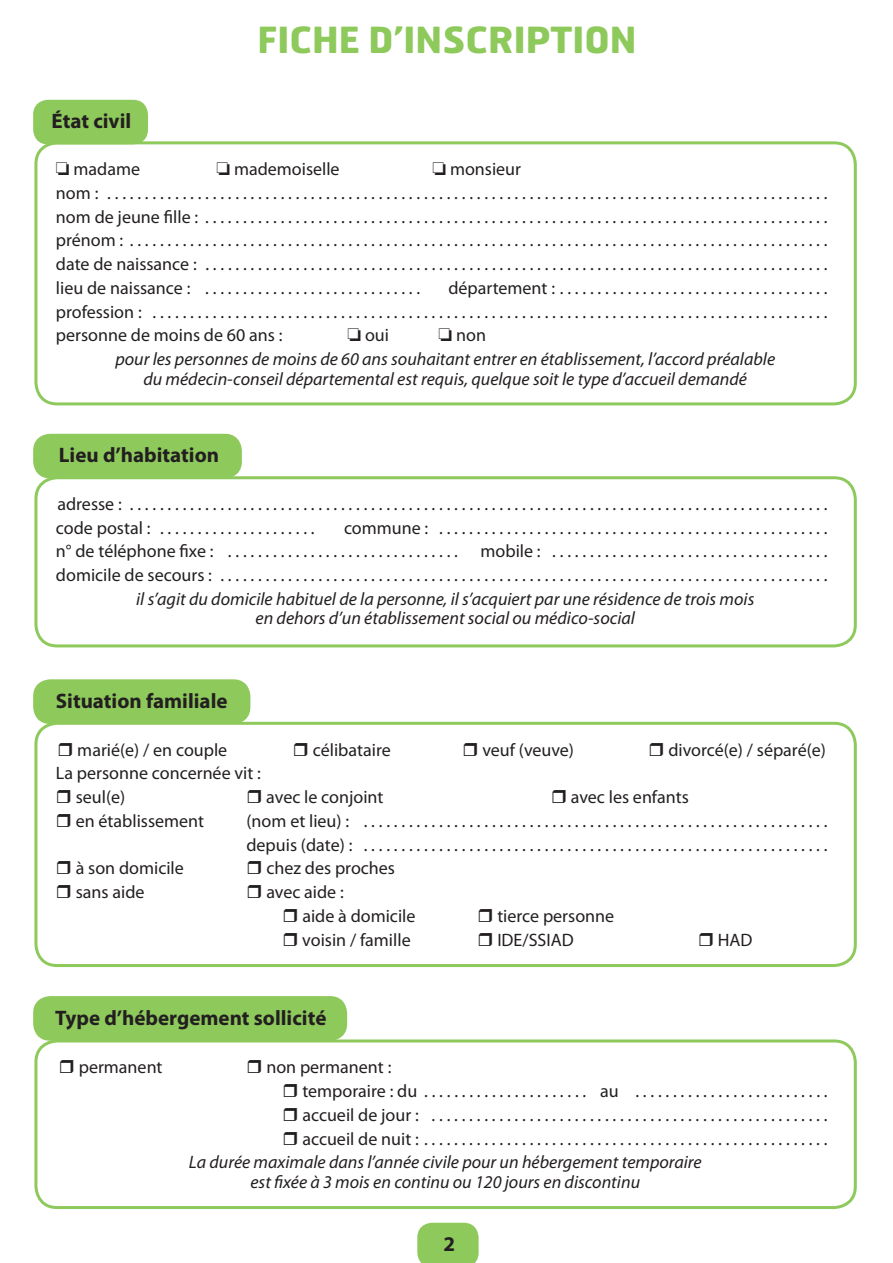
<style>
.page{position:relative;width:893px;height:1263px;background:#fff}
.page>*{position:absolute;margin:0;border:0;box-sizing:border-box;transform-origin:0 0}
.t1{font:700 36px "Hermes";color:#8ec95c}
.t2{font:700 21px "Myriad Pro";color:#231f20}
.t3{font:18px/23.7px "Myriad Pro";color:#231f20}
.t4{font:italic 18px/19.5px "Myriad Pro";color:#231f20;text-align:center}
.s1{font-style:normal}
</style>
<div class="page">
<div style="left:34px;top:141px;width:823px;height:264px;border:3px solid #8ec95c;border-radius:21px"></div>
<div style="left:34px;top:476px;width:823px;height:171px;border:3px solid #8ec95c;border-radius:21px"></div>
<div style="left:34px;top:722px;width:823px;height:245px;border:3px solid #8ec95c;border-radius:21px"></div>
<div style="left:34px;top:1039px;width:823px;height:170px;border:3px solid #8ec95c;border-radius:21px"></div>
<div style="left:33px;top:100px;width:115px;height:44px;background:#8ec95c;border-radius:15px"></div>
<div style="left:33px;top:434px;width:209px;height:44px;background:#8ec95c;border-radius:17px"></div>
<div style="left:33px;top:679px;width:217px;height:45px;background:#8ec95c;border-radius:17px"></div>
<div style="left:33px;top:996px;width:314px;height:45px;background:#8ec95c;border-radius:17px"></div>
<svg style="left:417px;top:1223px;width:62px;height:40px;background:#94cb64"></svg>
<p class="t2" style="left:52px;top:108px;width:81px">État civil</p>
<h1 class="t1" style="left:257px;top:25px;width:381px">FICHE D’INSCRIPTION</h1>
<p class="t3" style="left:56px;top:157px;width:86px">❏ madame</p>
<p class="t3" style="left:216px;top:157px;width:125px">❏ mademoiselle</p>
<p class="t3" style="left:56px;top:157px;width:773px;text-indent:377px">❏ monsieur<br>nom : . . . . . . . . . . . . . . . . . . . . . . . . . . . . . . . . . . . . . . . . . . . . . . . . . . . . . . . . . . . . . . . . . . . . . . . . . . . . . . . . . . . . . . . . . . . . . . . . nom de jeune fille : . . . . . . . . . . . . . . . . . . . . . . . . . . . . . . . . . . . . . . . . . . . . . . . . . . . . . . . . . . . . . . . . . . . . . . . . . . . . . . . . . . . prénom : . . . . . . . . . . . . . . . . . . . . . . . . . . . . . . . . . . . . . . . . . . . . . . . . . . . . . . . . . . . . . . . . . . . . . . . . . . . . . . . . . . . . . . . . . . . . . date de naissance : . . . . . . . . . . . . . . . . . . . . . . . . . . . . . . . . . . . . . . . . . . . . . . . . . . . . . . . . . . . . . . . . . . . . . . . . . . . . . . . . . . . lieu de naissance : . . . . . . . . . . . . . . . . . . . . . . . . . . . . .</p>
<p class="t3" style="left:56px;top:276px;width:773px;text-align:justify;text-indent:392px">département : . . . . . . . . . . . . . . . . . . . . . . . . . . . . . . . . . . . . profession : . . . . . . . . . . . . . . . . . . . . . . . . . . . . . . . . . . . . . . . . . . . . . . . . . . . . . . . . . . . . . . . . . . . . . . . . . . . . . . . . . . . . . . . . . . personne de moins de 60 ans :</p>
<p class="t4" style="left:115px;top:323px;width:661px;line-height:23.7px;text-align:left;text-indent:323px">❏ <span class="s1">non<br></span>pour les personnes de moins de 60 ans souhaitant entrer en établissement, l’accord préalable</p>
<p class="t4" style="left:143px;top:369px;width:605px">du médecin-conseil départemental est requis, quelque soit le type d’accueil demandé</p>
<p class="t3" style="left:347px;top:323px;width:43px">❏ oui</p>
<p class="t2" style="left:59px;top:442px;width:162px">Lieu d’habitation</p>
<p class="t3" style="left:56px;top:492px;width:773px">adresse : . . . . . . . . . . . . . . . . . . . . . . . . . . . . . . . . . . . . . . . . . . . . . . . . . . . . . . . . . . . . . . . . . . . . . . . . . . . . . . . . . . . . . . . . . . . . . code postal : . . . . . . . . . . . . . . . . . . . . .</p>
<p class="t3" style="left:56px;top:515px;width:773px;text-indent:288px">commune : . . . . . . . . . . . . . . . . . . . . . . . . . . . . . . . . . . . . . . . . . . . . . . . . . . . . n° de téléphone fixe : . . . . . . . . . . . . . . . . . . . . . . . . . . . . . . .</p>
<p class="t3" style="left:56px;top:539px;width:773px;text-align:right">mobile : . . . . . . . . . . . . . . . . . . . . . . . . . . . . . . . . . . . . .<br>domicile de secours : . . . . . . . . . . . . . . . . . . . . . . . . . . . . . . . . . . . . . . . . . . . . . . . . . . . . . . . . . . . . . . . . . . . . . . . . . . . . . . . . .</p>
<p class="t4" style="left:136px;top:589px;width:620px">il s’agit du domicile habituel de la personne, il s’acquiert par une résidence de trois mois en dehors d’un établissement social ou médico-social</p>
<p class="t2" style="left:56px;top:687px;width:173px">Situation familiale</p>
<p class="t3" style="left:77px;top:738px;width:151px">marié(e) / en couple</p>
<p class="t3" style="left:313px;top:738px;width:79px">célibataire</p>
<p class="t3" style="left:482px;top:738px;width:93px">veuf (veuve)</p>
<p class="t3" style="left:668px;top:738px;width:159px">divorcé(e) / séparé(e)</p>
<p class="t3" style="left:76px;top:761px;width:187px;text-indent:-20px">La personne concernée vit : seul(e)</p>
<p class="t3" style="left:266px;top:785px;width:119px">avec le conjoint</p>
<p class="t3" style="left:571px;top:785px;width:120px">avec les enfants</p>
<p class="t3" style="left:76px;top:809px;width:130px">en établissement</p>
<p class="t3" style="left:246px;top:809px;width:582px">(nom et lieu) : . . . . . . . . . . . . . . . . . . . . . . . . . . . . . . . . . . . . . . . . . . . . . . . . . . . . . . . . . . . . . . depuis (date) : . . . . . . . . . . . . . . . . . . . . . . . . . . . . . . . . . . . . . . . . . . . . . . . . . . . . . . . . . . . . . .</p>
<p class="t3" style="left:76px;top:856px;width:110px">à son domicile</p>
<p class="t3" style="left:266px;top:856px;width:130px">chez des proches</p>
<p class="t3" style="left:76px;top:880px;width:70px">sans aide</p>
<p class="t3" style="left:302px;top:880px;width:115px;text-indent:-36px">avec aide :<br>aide à domicile</p>
<p class="t3" style="left:497px;top:904px;width:118px">tierce personne</p>
<p class="t3" style="left:302px;top:928px;width:110px">voisin / famille</p>
<p class="t3" style="left:497px;top:928px;width:78px">IDE/SSIAD</p>
<p class="t3" style="left:718px;top:928px;width:36px">HAD</p>
<p class="t2" style="left:55px;top:1004px;width:273px">Type d’hébergement sollicité</p>
<p class="t3" style="left:79px;top:1055px;width:85px">permanent</p>
<p class="t3" style="left:302px;top:1055px;width:527px;text-indent:-36px">non permanent :<br>temporaire : du . . . . . . . . . . . . . . . . . . . . . . au . . . . . . . . . . . . . . . . . . . . . . . . . . accueil de jour : . . . . . . . . . . . . . . . . . . . . . . . . . . . . . . . . . . . . . . . . . . . . . . . . . . . . . accueil de nuit : . . . . . . . . . . . . . . . . . . . . . . . . . . . . . . . . . . . . . . . . . . . . . . . . . . . . . .</p>
<p class="t4" style="left:189px;top:1152px;width:514px">La durée maximale dans l’année civile pour un hébergement temporaire est fixée à 3 mois en continu ou 120 jours en discontinu</p>
<p class="t2" style="left:444px;top:1230px;width:13px">2</p>
</div>
